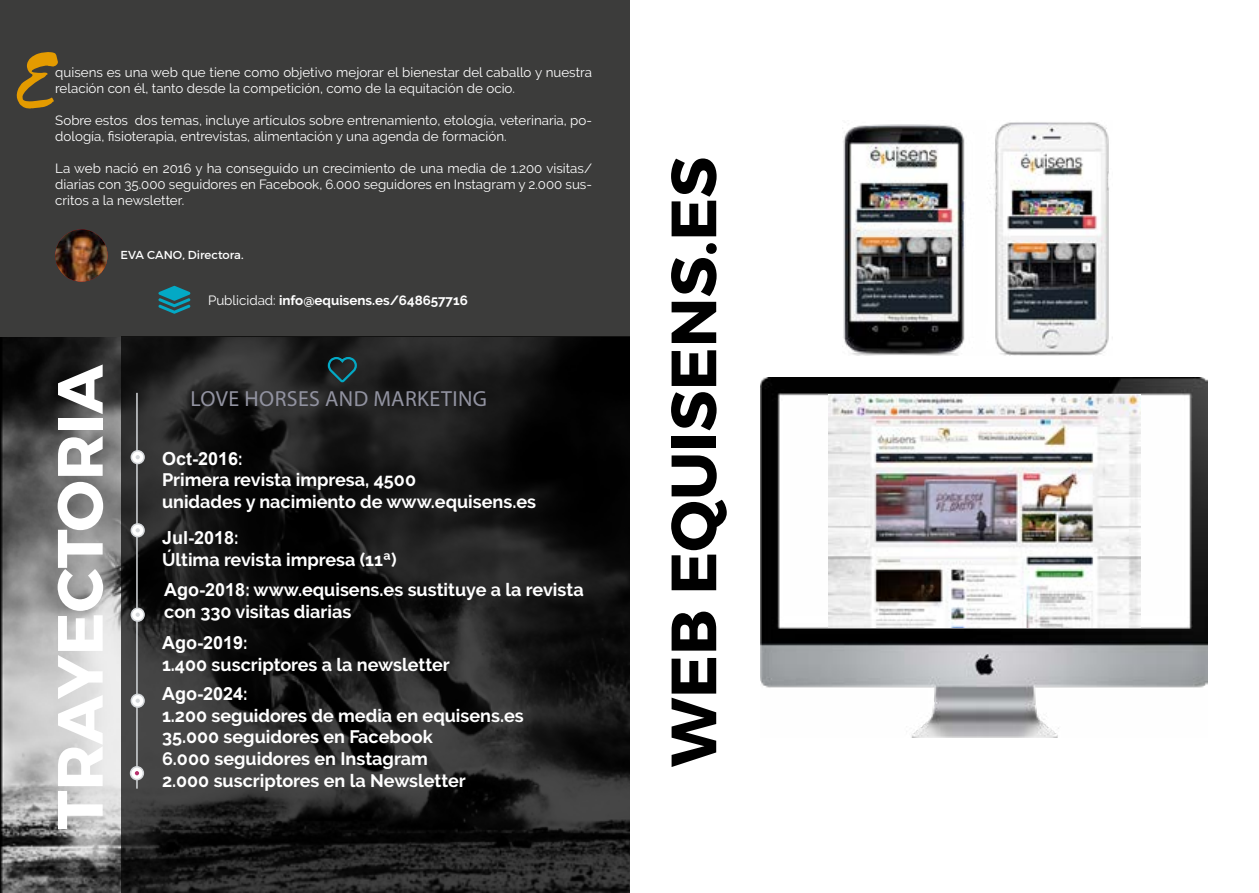
<style>
.page{position:relative;width:1259px;height:893px;background:#fff}
.page>*{position:absolute;margin:0;border:0;box-sizing:border-box;transform-origin:0 0}
.t1{font:94.8px "Selima";color:#e49b00}
.t2{font:700 63.75px "Montserrat";color:#000}
.t3{font:700 63.75px "Montserrat";color:#fff}
.t4{font:21.9px "Myriad Pro";letter-spacing:.02em;color:#9293a1}
.t5{font:700 18px/21.6px "Raleway";color:#fff}
.t6{font:700 18px "Arial";color:#fff}
.t7{font:13.35px/16px "Raleway";color:#fff}
.t8{font:700 13.35px "Raleway";color:#fff}
.t9{font:11.55px "Montserrat";color:#fff}
.s1{font-weight:400}
.s2{font-family:"Raleway"}
.s3{font-family:"Arial"}
</style>
<div class="page">
<img style="left:0;top:336px;width:121px;height:557px">
<div style="left:0;top:0;width:629px;height:336px;background:#3c3c3b"></div>
<img style="left:55px;top:229px;width:53px;height:53px;border-radius:26px">
<svg style="left:158px;top:286px;width:32px;height:28px"></svg>
<img style="left:761px;top:378px;width:447px;height:360px">
<svg style="left:121px;top:336px;width:508px;height:557px;background:#1d1d1d"></svg>
<img style="left:828px;top:394px;width:312px;height:234px">
<img style="left:842px;top:122px;width:267px;height:234px">
<hr style="left:136px;top:393px;width:2px;height:396px;background:#d4d7da">
<div style="left:131px;top:767px;width:12px;height:13px;background:#fff;border-radius:50%"></div>
<div style="left:130px;top:766px;width:14px;height:14px;border:2px solid #d4d7da;border-radius:50%"></div>
<svg style="left:135px;top:771px;width:4px;height:4px"></svg>
<div style="left:131px;top:608px;width:13px;height:13px;background:#fff;border-radius:50%"></div>
<div style="left:131px;top:608px;width:14px;height:14px;border:2px solid #d4d7da;border-radius:50%"></div>
<svg style="left:136px;top:613px;width:4px;height:4px"></svg>
<div style="left:131px;top:694px;width:13px;height:13px;background:#fff;border-radius:50%"></div>
<div style="left:131px;top:694px;width:14px;height:14px;border:2px solid #d4d7da;border-radius:50%"></div>
<svg style="left:136px;top:699px;width:4px;height:4px"></svg>
<div style="left:131px;top:524px;width:13px;height:13px;background:#fff;border-radius:50%"></div>
<div style="left:131px;top:523px;width:14px;height:14px;border:2px solid #d4d7da;border-radius:50%"></div>
<svg style="left:136px;top:528px;width:4px;height:4px"></svg>
<div style="left:131px;top:451px;width:13px;height:13px;background:#fff;border-radius:50%"></div>
<div style="left:131px;top:450px;width:14px;height:14px;border:2px solid #d4d7da;border-radius:50%"></div>
<svg style="left:136px;top:455px;width:4px;height:4px"></svg>
<svg style="left:326px;top:354px;width:32px;height:30px"></svg>
<h1 class="t1" style="left:20px;top:28px;width:41px">E</h1>
<p class="t7" style="left:55px;top:64px;width:538px">quisens es una web que tiene como objetivo mejorar el bienestar del caballo y nuestra relación con él, tanto desde la competición, como de la equitación de ocio.</p>
<p class="t7" style="left:55px;top:112px;width:538px">Sobre estos dos temas, incluye artículos sobre entrenamiento, etología, veterinaria, po&shy;dología, fisioterapia, entrevistas, alimentación y una agenda de formación.</p>
<p class="t7" style="left:55px;top:160px;width:538px;text-align:justify">La web nació en 2016 y ha conseguido un crecimiento de una media de 1.200 visitas/ diarias con 35.000 seguidores en Facebook, 6.000 seguidores en Instagram y 2.000 sus&shy;critos a la newsletter.</p>
<p class="t9" style="left:121px;top:248px;width:124px">EVA CANO, Directora.</p>
<h2 class="t3" style="left:40px;top:829px;width:467px;rotate:-90deg">TRAYECTORIA</h2>
<p class="t8" style="left:208px;top:293px;width:261px"><span class="s1">Publicidad:</span> info@equisens.es/648657716</p>
<h3 class="t4" style="left:190px;top:385px;width:298px">LOVE HORSES AND MARKETING</h3>
<h3 class="t6" style="left:162px;top:446px;width:82px">Oct-2016<span class="s2">:</span></h3>
<h3 class="t5" style="left:162px;top:469px;width:376px">Primera revista impresa, 4500<br>unidades y nacimiento de www.equisens.es</h3>
<h3 class="t6" style="left:162px;top:525px;width:78px">Jul-2018<span class="s2">:</span></h3>
<h3 class="t5" style="left:162px;top:544px;width:423px;line-height:30.6px">Última revista impresa (11ª)<br><span class="s3">Ago-2018</span>: www.equisens.es sustituye a la revista</h3>
<h3 class="t5" style="left:164px;top:601px;width:189px">con 330 visitas diarias</h3>
<h3 class="t6" style="left:162px;top:630px;width:87px">Ago-2019<span class="s2">:</span></h3>
<h3 class="t5" style="left:162px;top:654px;width:289px">1.400 suscriptores a la newsletter</h3>
<h3 class="t6" style="left:162px;top:681px;width:87px">Ago-2024<span class="s2">:</span></h3>
<h3 class="t5" style="left:162px;top:705px;width:363px">1.200 seguidores de media en equisens.es 35.000 seguidores en Facebook<br>6.000 seguidores en Instagram<br>2.000 suscriptores en la Newsletter</h3>
<h2 class="t2" style="left:654px;top:767px;width:612px;rotate:-90deg">WEB EQUISENS.ES</h2>
</div>
